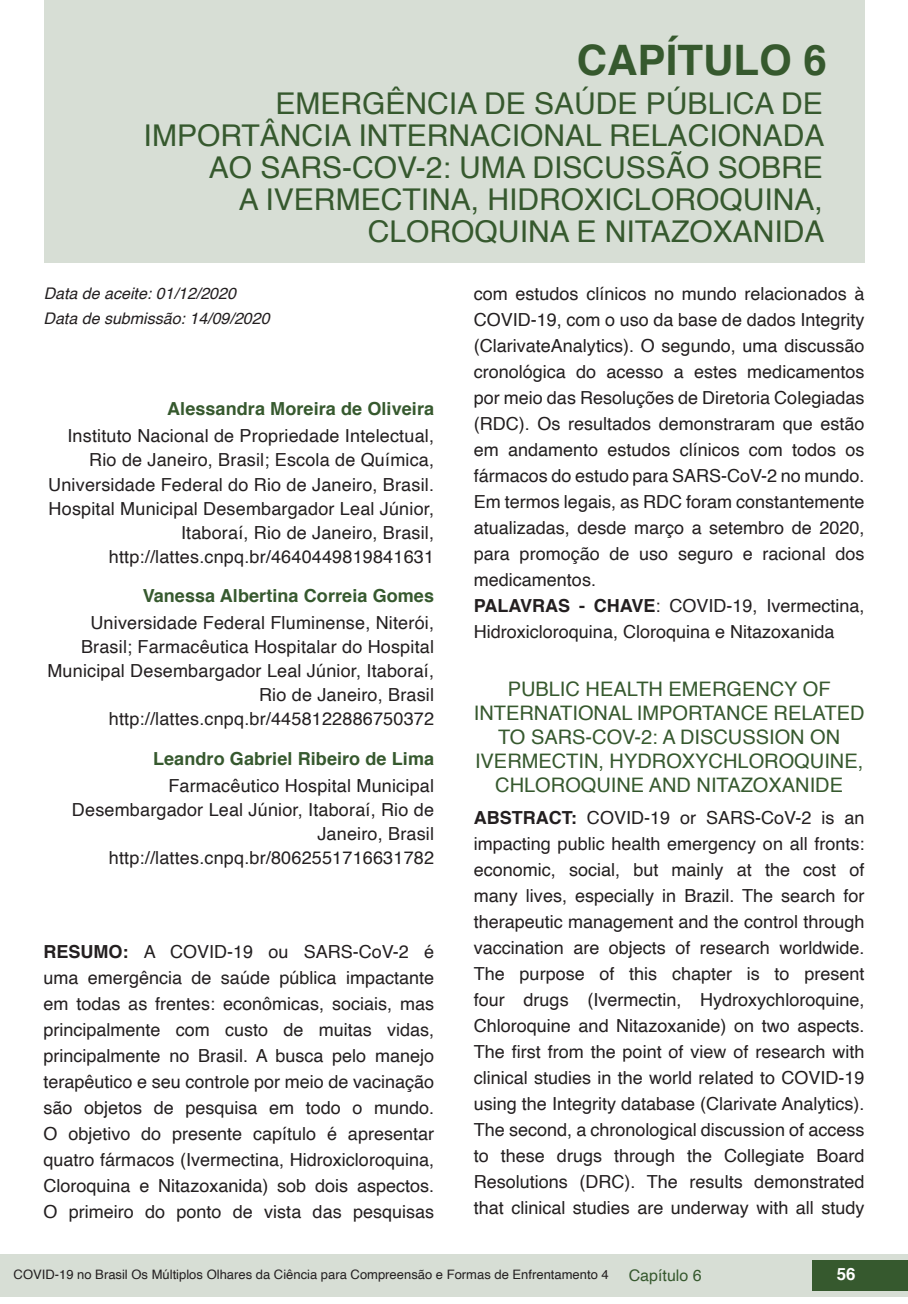
<style>
.page{position:relative;width:908px;height:1304px;background:#fff}
.page>*{position:absolute;margin:0;border:0;box-sizing:border-box;transform-origin:0 0}
.capítulos{font:700 42px "Helvetica";color:#36592e}
.nome_artigos{font:30px/32px "Helvetica";color:#36592e;text-align:right}
.título_Inglês{font:20px/24px "Helvetica";color:#36592e;text-align:center}
.Resumos_e_PC_TXT{font:18px/26px "Helvetica";color:#231f20;text-align:justify}
.info_autores{font:18px/24px "Helvetica";letter-spacing:.01em;color:#231f20;text-align:right}
.nome_autores{font:700 18px "Helvetica";letter-spacing:.005em;color:#36592e}
.t1{font:700 16.8px "Helvetica";color:#fff}
.data{font:italic 16px "Helvetica";color:#231f20}
.t2{font:13px "Helvetica";color:#231f20}
.s1{font-weight:700}
.s2{font-size:16px;color:#36592e}
</style>
<div class="page">
<div style="left:0;top:1254px;width:906px;height:43px;background:#d7ded5"></div>
<div style="left:812px;top:1261px;width:95px;height:30px;background:#36592e"></div>
<div style="left:44px;top:0;width:819px;height:263px;background:#d7ded5"></div>
<p class="capítulos" style="left:576px;top:26px;width:251px">CAPÍTULO 6</p>
<p class="nome_artigos" style="left:144px;top:89px;width:682px">EMERGÊNCIA DE SAÚDE PÚBLICA DE IMPORTÂNCIA INTERNACIONAL RELACIONADA AO SARS-COV-2: UMA DISCUSSÃO SOBRE<br>A IVERMECTINA, HIDROXICLOROQUINA, CLOROQUINA E NITAZOXANIDA</p>
<p class="data" style="left:44px;top:280px;width:194px">Data de aceite: 01/12/2020</p>
<p class="data" style="left:43px;top:306px;width:227px">Data de submissão: 14/09/2020</p>
<p class="nome_autores" style="left:167px;top:394px;width:268px">Alessandra Moreira de Oliveira</p>
<p class="info_autores" style="left:48px;top:425px;width:387px">Instituto Nacional de Propriedade Intelectual, Rio de Janeiro, Brasil; Escola de Química, Universidade Federal do Rio de Janeiro, Brasil.<br>Hospital Municipal Desembargador Leal Júnior, Itaboraí, Rio de Janeiro, Brasil,</p>
<p class="info_autores" style="left:109px;top:545px;width:326px">http://lattes.cnpq.br/4640449819841631</p>
<p class="nome_autores" style="left:143px;top:581px;width:293px">Vanessa Albertina Correia Gomes</p>
<p class="info_autores" style="left:47px;top:611px;width:388px">Universidade Federal Fluminense, Niterói, Brasil; Farmacêutica Hospitalar do Hospital Municipal Desembargador Leal Júnior, Itaboraí, Rio de Janeiro, Brasil</p>
<p class="info_autores" style="left:109px;top:707px;width:326px">http://lattes.cnpq.br/4458122886750372</p>
<p class="nome_autores" style="left:153px;top:744px;width:282px">Leandro Gabriel Ribeiro de Lima</p>
<p class="info_autores" style="left:72px;top:774px;width:363px">Farmacêutico Hospital Municipal<br>Desembargador Leal Júnior, Itaboraí, Rio de<br>Janeiro, Brasil</p>
<p class="info_autores" style="left:109px;top:846px;width:326px">http://lattes.cnpq.br/8062551716631782</p>
<p class="Resumos_e_PC_TXT" style="left:43px;top:939px;width:392px"><span class="s1">RESUMO:</span> A COVID-19 ou SARS-CoV-2 é uma emergência de saúde pública impactante em todas as frentes: econômicas, sociais, mas principalmente com custo de muitas vidas, principalmente no Brasil. A busca pelo manejo terapêutico e seu controle por meio de vacinação são objetos de pesquisa em todo o mundo.<br>O objetivo do presente capítulo é apresentar quatro fármacos (Ivermectina, Hidroxicloroquina, Cloroquina e Nitazoxanida) sob dois aspectos.<br>O primeiro do ponto de vista das pesquisas</p>
<p class="Resumos_e_PC_TXT" style="left:473px;top:281px;width:392px">com estudos clínicos no mundo relacionados à COVID-19, com o uso da base de dados Integrity (ClarivateAnalytics). O segundo, uma discussão cronológica do acesso a estes medicamentos por meio das Resoluções de Diretoria Colegiadas (RDC). Os resultados demonstraram que estão em andamento estudos clínicos com todos os fármacos do estudo para SARS-CoV-2 no mundo.<br>Em termos legais, as RDC foram constantemente atualizadas, desde março a setembro de 2020, para promoção de uso seguro e racional dos medicamentos.</p>
<p class="Resumos_e_PC_TXT" style="left:473px;top:593px;width:392px"><span class="s1">PALAVRAS - CHAVE</span>: COVID-19, Ivermectina,<br>Hidroxicloroquina, Cloroquina e Nitazoxanida</p>
<p class="título_Inglês" style="left:473px;top:678px;width:392px">PUBLIC HEALTH EMERGENCY OF<br>INTERNATIONAL IMPORTANCE RELATED<br>TO SARS-COV-2: A DISCUSSION ON<br>IVERMECTIN, HYDROXYCHLOROQUINE,<br>CHLOROQUINE AND NITAZOXANIDE</p>
<p class="Resumos_e_PC_TXT" style="left:473px;top:805px;width:392px"><span class="s1">ABSTRACT:</span> COVID-19 or SARS-CoV-2 is an impacting public health emergency on all fronts: economic, social, but mainly at the cost of many lives, especially in Brazil. The search for therapeutic management and the control through vaccination are objects of research worldwide.<br>The purpose of this chapter is to present four drugs (Ivermectin, Hydroxychloroquine, Chloroquine and Nitazoxanide) on two aspects.<br>The first from the point of view of research with clinical studies in the world related to COVID-19 using the Integrity database (Clarivate Analytics).<br>The second, a chronological discussion of access to these drugs through the Collegiate Board Resolutions (DRC). The results demonstrated that clinical studies are underway with all study</p>
<p class="t2" style="left:14px;top:1264px;width:689px">COVID-19 no Brasil Os Múltiplos Olhares da Ciência para Compreensão e Formas de Enfrentamento 4 <span class="s2">Capítulo 6</span></p>
<p class="t1" style="left:836px;top:1261px;width:20px">56</p>
</div>
